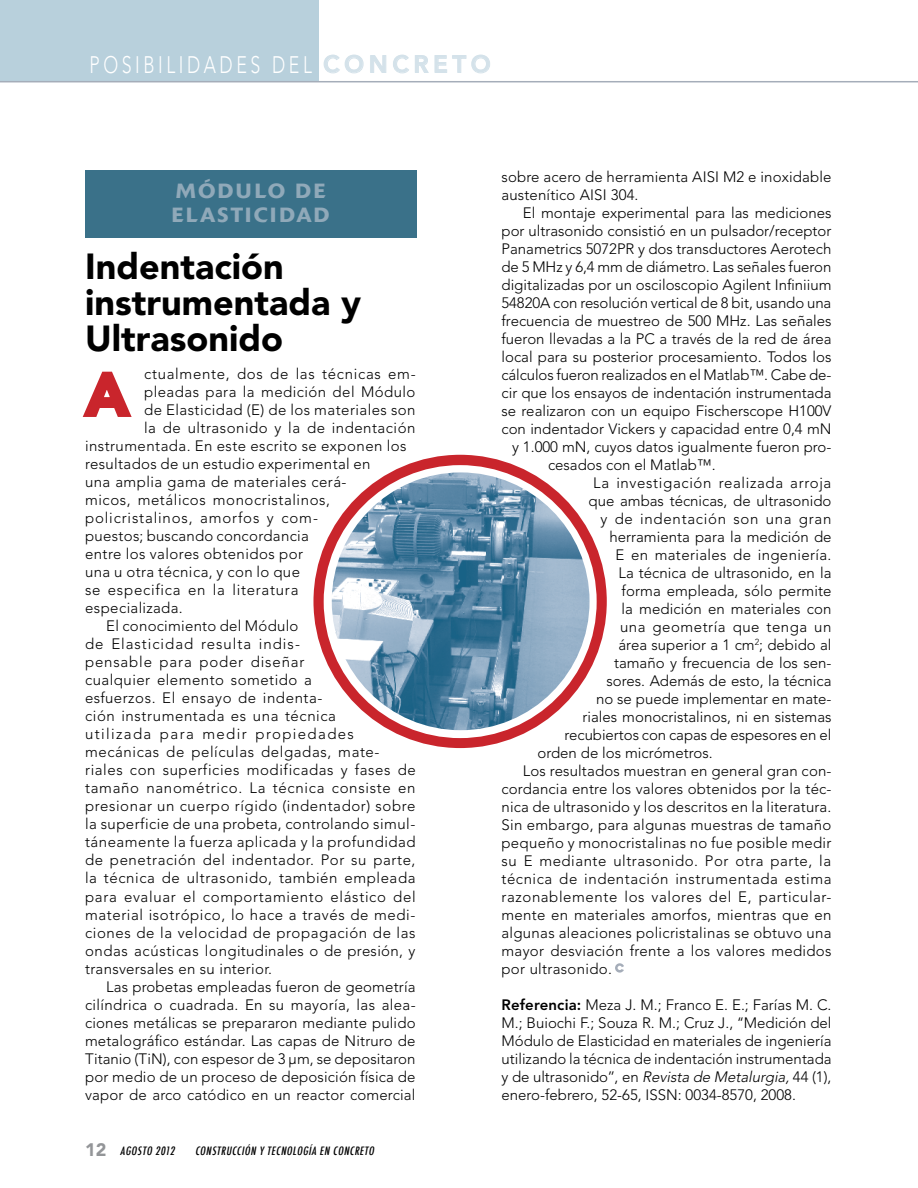
<style>
.page{position:relative;width:918px;height:1188px;background:#fff}
.page>*{position:absolute;margin:0;border:0;box-sizing:border-box;transform-origin:0 0}
.t1{font:900 59.7px "Avenir";color:#c9252c}
.t2{font:900 36px/36px "Avenir";color:#000}
.t3{font:300 23.7px "Avenir";letter-spacing:.2em;color:#fff;scale:.75 1}
.t4{font:500 20.4px/24px "Delta";letter-spacing:.12em;color:#90a9b9}
.t5{font:300 15px/18px "Avenir";letter-spacing:.02em;color:#000}
.t6{font:300 15px "Avenir";color:#000}
.t7{font:300 15px "Avenir";letter-spacing:.04em;color:#000}
.t8{font:300 15px "Avenir";letter-spacing:.045em;color:#000}
.t9{font:300 15px "Avenir";letter-spacing:-.005em;color:#000}
.t10{font:300 15px "Avenir";letter-spacing:.055em;color:#000}
.t11{font:300 15px "Avenir";letter-spacing:.05em;color:#000}
.t12{font:300 15px "Avenir";letter-spacing:-.01em;color:#000}
.t13{font:300 15px "Avenir";letter-spacing:.09em;color:#000}
.t14{font:300 15px "Avenir";letter-spacing:.065em;color:#000}
.t15{font:italic 500 condensed 11.25px "Futura";color:#000}
.s1{font-weight:800;color:#d4e2ea}
.s2{font-family:"Avenir";font-weight:900;font-style:normal;font-stretch:normal;font-size:18px;color:#939598}
.s3{font-weight:800}
.s4{font-style:italic}
</style>
<div class="page">
<div style="left:0;top:0;width:318px;height:82px;background:#b8d0dc"></div>
<hr style="left:0;top:81px;width:918px;height:1px;background:#a5adb9">
<svg style="left:323px;top:54px;width:41px;height:20px"></svg>
<svg style="left:370px;top:54px;width:120px;height:20px"></svg>
<svg style="left:615px;top:963px;width:9px;height:10px"></svg>
<div style="left:315px;top:456px;width:291px;height:291px;background:#c9252c;border-radius:50%"></div>
<div style="left:324px;top:465px;width:273px;height:273px;background:#fff;border-radius:50%"></div>
<img style="left:332px;top:472px;width:258px;height:258px;border-radius:129px">
<svg style="left:82px;top:371px;width:50px;height:46px"></svg>
<div style="left:85px;top:170px;width:331px;height:67px;background:#3a7189"></div>
<h3 class="t3" style="left:90px;top:51px;width:536px">POSIBILIDADES DEL <span class="s1">CONCRETO</span></h3>
<h3 class="t4" style="left:172px;top:179px;width:159px">MÓDULO DE<br>ELASTICIDAD</h3>
<h2 class="t2" style="left:85px;top:248px;width:277px">Indentación instrumentada y<br>Ultrasonido</h2>
<p class="t8" style="left:144px;top:366px;width:273px">ctualmente, dos de las técnicas em-</p>
<p class="t5" style="left:144px;top:383px;width:273px">pleadas para la medición del Módulo</p>
<p class="t5" style="left:144px;top:401px;width:273px">de Elasticidad (E) de los materiales son</p>
<p class="t5" style="left:144px;top:419px;width:273px">la de ultrasonido y la de indentación</p>
<p class="t5" style="left:85px;top:437px;width:323px">instrumentada. En este escrito se exponen los</p>
<p class="t5" style="left:85px;top:455px;width:287px">resultados de un estudio experimental en</p>
<p class="t5" style="left:85px;top:473px;width:263px">una amplia gama de materiales cerá-</p>
<p class="t7" style="left:85px;top:492px;width:247px">micos, metálicos monocristalinos,</p>
<p class="t10" style="left:85px;top:510px;width:235px">policristalinos, amorfos y com-</p>
<p class="t5" style="left:85px;top:527px;width:225px">puestos; buscando concordancia</p>
<p class="t5" style="left:85px;top:545px;width:219px">entre los valores obtenidos por</p>
<p class="t5" style="left:85px;top:563px;width:217px">una u otra técnica, y con lo que</p>
<p class="t11" style="left:85px;top:582px;width:215px">se especifica en la literatura</p>
<p class="t5" style="left:85px;top:599px;width:99px">especializada.</p>
<p class="t5" style="left:106px;top:617px;width:194px">El conocimiento del Módulo</p>
<p class="t14" style="left:85px;top:636px;width:217px">de Elasticidad resulta indis-</p>
<p class="t10" style="left:85px;top:654px;width:221px">pensable para poder diseñar</p>
<p class="t5" style="left:85px;top:671px;width:228px">cualquier elemento sometido a</p>
<p class="t7" style="left:85px;top:690px;width:239px">esfuerzos. El ensayo de indenta-</p>
<p class="t7" style="left:85px;top:708px;width:253px">ción instrumentada es una técnica</p>
<p class="t13" style="left:85px;top:726px;width:270px">utilizada para medir propiedades</p>
<p class="t7" style="left:85px;top:744px;width:296px">mecánicas de películas delgadas, mate-</p>
<p class="t7" style="left:85px;top:762px;width:332px">riales con superficies modificadas y fases de</p>
<p class="t8" style="left:85px;top:780px;width:332px">tamaño nanométrico. La técnica consiste en</p>
<p class="t7" style="left:85px;top:798px;width:332px">presionar un cuerpo rígido (indentador) sobre</p>
<p class="t5" style="left:85px;top:815px;width:332px">la superficie de una probeta, controlando simul-</p>
<p class="t5" style="left:85px;top:833px;width:332px">táneamente la fuerza aplicada y la profundidad</p>
<p class="t7" style="left:85px;top:852px;width:332px">de penetración del indentador. Por su parte,</p>
<p class="t7" style="left:85px;top:870px;width:332px">la técnica de ultrasonido, también empleada</p>
<p class="t8" style="left:85px;top:888px;width:332px">para evaluar el comportamiento elástico del</p>
<p class="t7" style="left:85px;top:906px;width:332px">material isotrópico, lo hace a través de medi-</p>
<p class="t7" style="left:85px;top:924px;width:332px">ciones de la velocidad de propagación de las</p>
<p class="t5" style="left:85px;top:941px;width:332px">ondas acústicas longitudinales o de presión, y</p>
<p class="t5" style="left:85px;top:959px;width:189px">transversales en su interior.</p>
<p class="t5" style="left:106px;top:977px;width:311px">Las probetas empleadas fueron de geometría</p>
<p class="t5" style="left:85px;top:995px;width:332px">cilíndrica o cuadrada. En su mayoría, las alea-</p>
<p class="t5" style="left:85px;top:1013px;width:332px">ciones metálicas se prepararon mediante pulido</p>
<p class="t5" style="left:85px;top:1031px;width:332px">metalográfico estándar. Las capas de Nitruro de</p>
<p class="t5" style="left:85px;top:1049px;width:332px">Titanio (TiN), con espesor de 3 µm, se depositaron</p>
<p class="t5" style="left:85px;top:1067px;width:332px">por medio de un proceso de deposición física de</p>
<p class="t5" style="left:85px;top:1085px;width:332px">vapor de arco catódico en un reactor comercial</p>
<h1 class="t1" style="left:85px;top:359px;width:46px">A</h1>
<p class="t15" style="left:85px;top:1143px;width:93px"><span class="s2">1 2</span> AGOSTO 2012</p>
<p class="t15" style="left:195px;top:1143px;width:183px">CONSTRUCCIÓN Y TECNOLOGÍA EN CONCRETO</p>
<p class="t5" style="left:502px;top:167px;width:332px">sobre acero de herramienta AISI M2 e inoxidable austenítico AISI 304.</p>
<p class="t6" style="left:523px;top:204px;width:310px">El montaje experimental para las mediciones</p>
<p class="t6" style="left:502px;top:222px;width:331px">por ultrasonido consistió en un pulsador/receptor</p>
<p class="t6" style="left:502px;top:240px;width:331px">Panametrics 5072PR y dos transductores Aerotech</p>
<p class="t9" style="left:502px;top:258px;width:331px">de 5 MHz y 6,4 mm de diámetro. Las señales fueron</p>
<p class="t6" style="left:502px;top:276px;width:332px">digitalizadas por un osciloscopio Agilent Infiniium</p>
<p class="t9" style="left:502px;top:294px;width:331px">54820A con resolución vertical de 8 bit, usando una</p>
<p class="t6" style="left:502px;top:312px;width:331px">frecuencia de muestreo de 500 MHz. Las señales</p>
<p class="t6" style="left:502px;top:330px;width:332px">fueron llevadas a la PC a través de la red de área</p>
<p class="t6" style="left:502px;top:348px;width:331px">local para su posterior procesamiento. Todos los</p>
<p class="t12" style="left:502px;top:366px;width:331px">cálculos fueron realizados en el Matlab™. Cabe de-</p>
<p class="t6" style="left:502px;top:384px;width:332px">cir que los ensayos de indentación instrumentada</p>
<p class="t6" style="left:502px;top:402px;width:332px">se realizaron con un equipo Fischerscope H100V</p>
<p class="t6" style="left:502px;top:420px;width:332px">con indentador Vickers y capacidad entre 0,4 mN</p>
<p class="t6" style="left:512px;top:438px;width:321px">y 1.000 mN, cuyos datos igualmente fueron pro-</p>
<p class="t6" style="left:548px;top:456px;width:169px">cesados con el Matlab™.</p>
<p class="t8" style="left:593px;top:474px;width:240px">La investigación realizada arroja</p>
<p class="t6" style="left:589px;top:492px;width:244px">que ambas técnicas, de ultrasonido</p>
<p class="t11" style="left:601px;top:510px;width:232px">y de indentación son una gran</p>
<p class="t6" style="left:610px;top:528px;width:223px">herramienta para la medición de</p>
<p class="t5" style="left:616px;top:545px;width:217px">E en materiales de ingeniería.</p>
<p class="t6" style="left:619px;top:564px;width:214px">La técnica de ultrasonido, en la</p>
<p class="t5" style="left:622px;top:581px;width:211px">forma empleada, sólo permite</p>
<p class="t5" style="left:622px;top:599px;width:211px">la medición en materiales con</p>
<p class="t5" style="left:620px;top:617px;width:213px">una geometría que tenga un</p>
<p class="t6" style="left:619px;top:636px;width:214px">área superior a 1 cm<sup>2</sup>; debido al</p>
<p class="t6" style="left:614px;top:654px;width:219px">tamaño y frecuencia de los sen-</p>
<p class="t6" style="left:607px;top:672px;width:226px">sores. Además de esto, la técnica</p>
<p class="t6" style="left:596px;top:690px;width:237px">no se puede implementar en mate-</p>
<p class="t6" style="left:583px;top:708px;width:251px">riales monocristalinos, ni en sistemas</p>
<p class="t9" style="left:565px;top:726px;width:268px">recubiertos con capas de espesores en el</p>
<p class="t6" style="left:538px;top:744px;width:177px">orden de los micrómetros.</p>
<p class="t5" style="left:523px;top:761px;width:310px">Los resultados muestran en general gran con-</p>
<p class="t5" style="left:502px;top:779px;width:332px">cordancia entre los valores obtenidos por la téc-</p>
<p class="t5" style="left:502px;top:797px;width:331px">nica de ultrasonido y los descritos en la literatura.</p>
<p class="t5" style="left:502px;top:815px;width:331px">Sin embargo, para algunas muestras de tamaño</p>
<p class="t5" style="left:502px;top:833px;width:332px">pequeño y monocristalinas no fue posible medir</p>
<p class="t5" style="left:502px;top:851px;width:331px">su E mediante ultrasonido. Por otra parte, la</p>
<p class="t5" style="left:502px;top:869px;width:332px">técnica de indentación instrumentada estima</p>
<p class="t7" style="left:502px;top:888px;width:331px">razonablemente los valores del E, particular-</p>
<p class="t5" style="left:502px;top:905px;width:331px">mente en materiales amorfos, mientras que en</p>
<p class="t5" style="left:502px;top:923px;width:332px">algunas aleaciones policristalinas se obtuvo una</p>
<p class="t5" style="left:502px;top:941px;width:332px">mayor desviación frente a los valores medidos</p>
<p class="t5" style="left:502px;top:959px;width:112px">por ultrasonido.</p>
<p class="t5" style="left:502px;top:995px;width:332px;text-align:justify"><span class="s3">Referencia:</span> Meza J. M.; Franco E. E.; Farías M. C.<br>M.; Buiochi F.; Souza R. M.; Cruz J., ‘‘Medición del Módulo de Elasticidad en materiales de ingeniería utilizando la técnica de indentación instrumentada y de ultrasonido’’, en <span class="s4">Revista de Metalurgia,</span>44 (1), enero-febrero, 52-65, ISSN: 0034-8570, 2008.</p>
</div>
